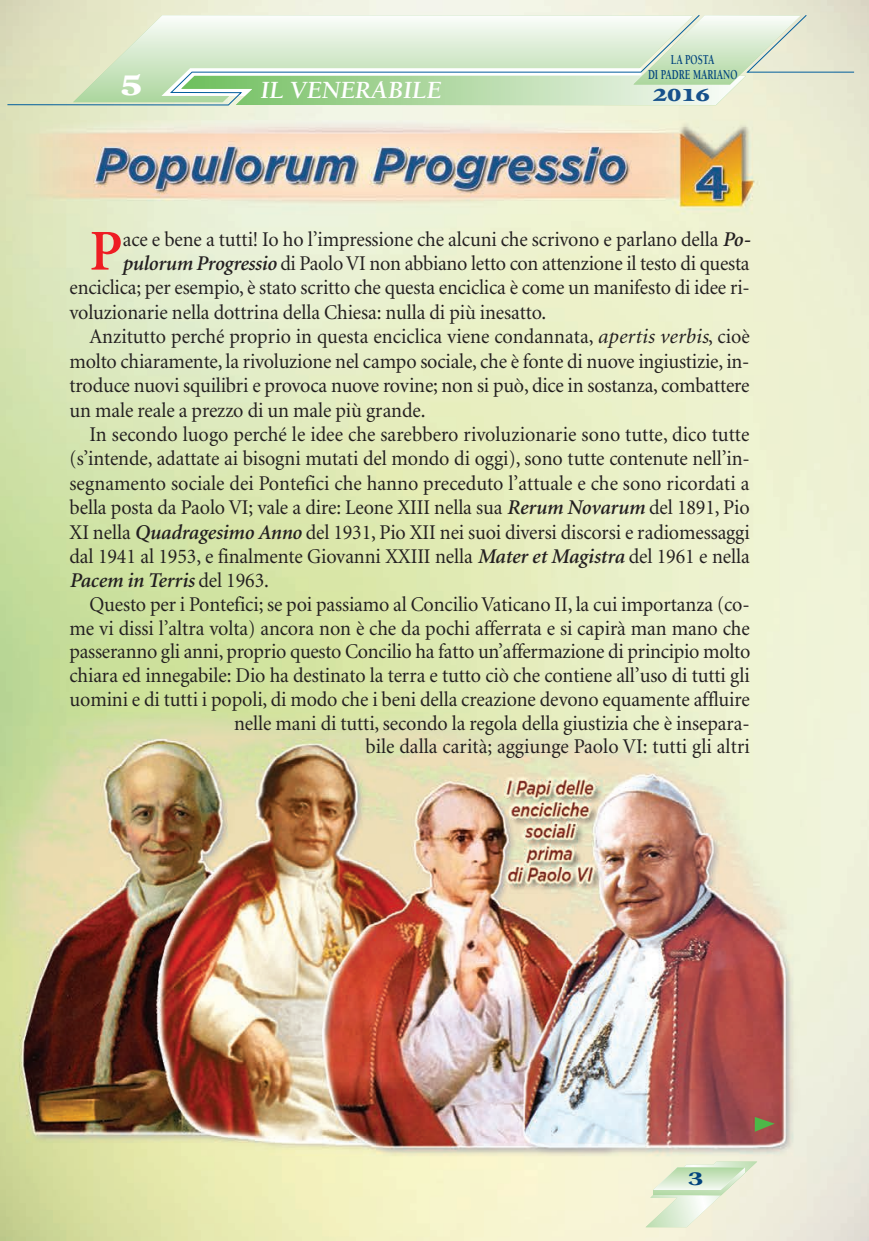
<style>
.page{position:relative;width:869px;height:1241px;background:#fff}
.page>*{position:absolute;margin:0;border:0;box-sizing:border-box;transform-origin:0 0}
.t1{font:600 57.75px "Minion";color:#ee1d23}
.t2{font:900 28px "Galliard IT Cby BT";color:#fff;scale:1.29 1}
.t3{font:italic 700 25.38px "Berkeley";color:#fff}
.t4{font:21px/23.3px "Minion";letter-spacing:-.005em;color:#231f20;text-align:right;scale:.95 1}
.t5{font:italic 600 21px "Minion";letter-spacing:-.005em;color:#231f20}
.t6{font:800 19.25px "Garth Graphic";color:#00427d;scale:1.36 1}
.t7{font:900 17.15px "Galliard IT Cby BT";color:#16518b;scale:1.33 1}
.t8{font:700 14px/14.3px "Berkeley";color:#00427d;text-align:center;scale:.68 1}
.s1{font-weight:600;font-style:italic}
.s2{font-style:italic}
.s3{font-weight:400;font-style:normal}
</style>
<div class="page">
<img style="left:0;top:0;width:868px;height:1240px">
<svg style="left:754px;top:1116px;width:20px;height:15px"></svg>
<svg style="left:7px;top:14px;width:693px;height:92px;background:#d7e1bf"></svg>
<svg style="left:161px;top:14px;width:693px;height:91px"></svg>
<svg style="left:645px;top:1161px;width:111px;height:65px;background:#e4edd4"></svg>
<p class="t8" style="left:647px;top:54px;width:133px">LA POSTA<br>DI PADRE MARIANO</p>
<h2 class="t2" style="left:120px;top:74px;width:19px">5</h2>
<p class="t3" style="left:260px;top:80px;width:182px">IL VENERABILE</p>
<p class="t7" style="left:652px;top:88px;width:44px">2016</p>
<h1 class="t1" style="left:89px;top:228px;width:35px">P</h1>
<p class="t4" style="left:123px;top:229px;width:658px">ace e bene a tutti! Io ho l’impressione che alcuni che scrivono e parlano della <span class="s1">Po-</span></p>
<p class="t4" style="left:122px;top:253px;width:661px"><span class="s1">pulorum Progressio</span> di Paolo VI non abbiano letto con attenzione il testo di questa</p>
<p class="t4" style="left:69px;top:278px;width:717px">enciclica; per esempio, è stato scritto che questa enciclica è come un manifesto di idee ri-</p>
<p class="t4" style="left:69px;top:302px;width:503px">voluzionarie nella dottrina della Chiesa: nulla di più inesatto.</p>
<p class="t4" style="left:89px;top:326px;width:696px">Anzitutto perché proprio in questa enciclica viene condannata, <span class="s2">apertis verbis</span>, cioè</p>
<p class="t4" style="left:69px;top:351px;width:717px">molto chiaramente, la rivoluzione nel campo sociale, che è fonte di nuove ingiustizie, in-</p>
<p class="t4" style="left:69px;top:375px;width:717px">troduce nuovi squilibri e provoca nuove rovine; non si può, dice in sostanza, combattere</p>
<p class="t4" style="left:69px;top:400px;width:376px">un male reale a prezzo di un male più grande.</p>
<p class="t4" style="left:89px;top:424px;width:696px">In secondo luogo perché le idee che sarebbero rivoluzionarie sono tutte, dico tutte</p>
<p class="t4" style="left:69px;top:448px;width:717px">(s’intende, adattate ai bisogni mutati del mondo di oggi), sono tutte contenute nell’in-</p>
<p class="t4" style="left:69px;top:473px;width:717px">segnamento sociale dei Pontefici che hanno preceduto l’attuale e che sono ricordati a</p>
<p class="t4" style="left:69px;top:497px;width:717px">bella posta da Paolo VI; vale a dire: Leone XIII nella sua <span class="s1">Rerum Novarum</span> del 1891, Pio</p>
<p class="t4" style="left:69px;top:522px;width:717px">XI nella <span class="s1">Quadragesimo Anno</span> del 1931, Pio XII nei suoi diversi discorsi e radiomessaggi</p>
<p class="t4" style="left:69px;top:546px;width:717px">dal 1941 al 1953, e finalmente Giovanni XXIII nella <span class="s1">Mater et Magistra</span> del 1961 e nella</p>
<p class="t5" style="left:69px;top:572px;width:201px">Pacem in Terris <span class="s3">del 1963.</span></p>
<p class="t4" style="left:89px;top:594px;width:696px">Questo per i Pontefici; se poi passiamo al Concilio Vaticano II, la cui importanza (co-</p>
<p class="t4" style="left:69px;top:618px;width:717px">me vi dissi l’altra volta) ancora non è che da pochi afferrata e si capirà man mano che</p>
<p class="t4" style="left:69px;top:641px;width:717px">passeranno gli anni, proprio questo Concilio ha fatto un’affermazione di principio molto</p>
<p class="t4" style="left:69px;top:665px;width:717px">chiara ed innegabile: Dio ha destinato la terra e tutto ciò che contiene all’uso di tutti gli</p>
<p class="t4" style="left:69px;top:689px;width:717px">uomini e di tutti i popoli, di modo che i beni della creazione devono equamente affluire nelle mani di tutti, secondo la regola della giustizia che è insepara-<br>bile dalla carità; aggiunge Paolo VI: tutti gli altri</p>
<p class="t6" style="left:686px;top:1171px;width:14px">3</p>
</div>
